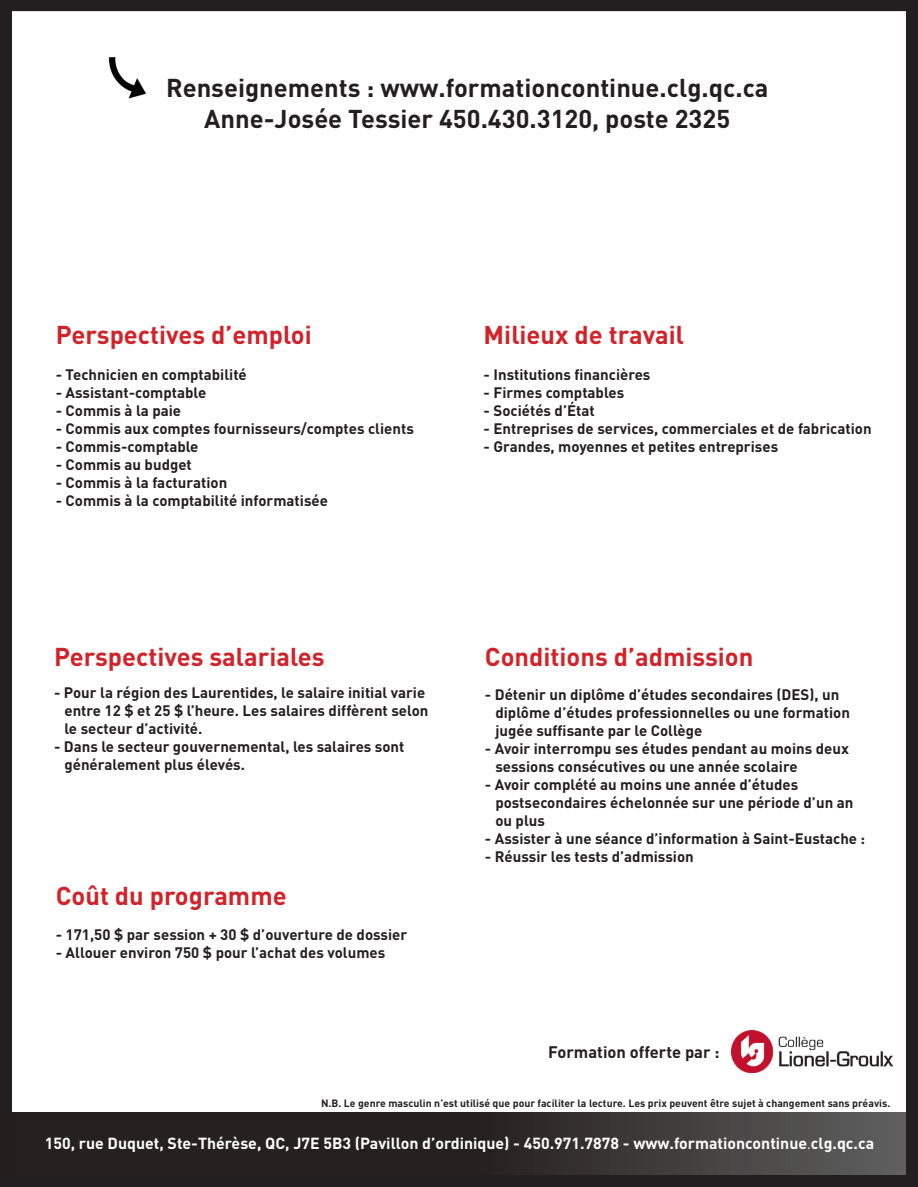
<style>
.page{position:relative;width:918px;height:1187px;background:#fff}
.page>*{position:absolute;margin:0;border:0;box-sizing:border-box;transform-origin:0 0}
.t1{font:700 25.5px "DIN Pro";color:#d1232a}
.t2{font:700 25.5px "DIN Pro";color:#231f20}
.t3{font:700 16.5px "DIN Pro";color:#231f20}
.t4{font:700 15.9px "DIN Pro";color:#fff}
.t5{font:700 15px/18px "DIN Pro";color:#231f20}
.t6{font:700 10.5px "DIN Pro";color:#231f20}
.s1{font-family:"Arial Narrow";font-weight:400}
</style>
<div class="page">
<div style="left:12px;top:0;width:893px;height:11px;background:#231f20"></div>
<img style="left:108px;top:57px;width:38px;height:42px">
<img style="left:731px;top:1030px;width:160px;height:42px">
<img style="left:12px;top:1144px;width:893px;height:31px">
<img style="left:12px;top:1130px;width:893px;height:14px">
<img style="left:12px;top:1112px;width:893px;height:18px">
<div style="left:0;top:0;width:12px;height:1187px;background:#231f20"></div>
<div style="left:905px;top:0;width:12px;height:1187px;background:#231f20"></div>
<div style="left:0;top:1175px;width:917px;height:12px;background:#231f20"></div>
<p class="t2" style="left:166px;top:70px;width:603px">Renseignements : www.formationcontinue.clg.qc.ca</p>
<p class="t2" style="left:204px;top:101px;width:527px">Anne-Josée Tessier 450.430.3120, poste 2325</p>
<p class="t1" style="left:56px;top:317px;width:257px">Perspectives d’emploi</p>
<p class="t5" style="left:56px;top:364px;width:192px">- Technicien en comptabilité</p>
<p class="t5" style="left:56px;top:382px;width:152px">- Assistant-comptable</p>
<p class="t5" style="left:56px;top:400px;width:127px">- Commis à la paie</p>
<p class="t5" style="left:56px;top:418px;width:359px">- Commis aux comptes fournisseurs/comptes clients</p>
<p class="t5" style="left:56px;top:436px;width:144px">- Commis-comptable</p>
<p class="t5" style="left:56px;top:454px;width:138px">- Commis au budget</p>
<p class="t5" style="left:56px;top:472px;width:173px">- Commis à la facturation</p>
<p class="t5" style="left:56px;top:490px;width:273px">- Commis à la comptabilité informatisée</p>
<p class="t1" style="left:54px;top:639px;width:272px">Perspectives salariales</p>
<p class="t5" style="left:64px;top:683px;width:365px;text-indent:-10px">- Pour la région des Laurentides, le salaire initial varie entre 12 $ et 25 $ l’heure. Les salaires diffèrent selon le secteur d’activité.</p>
<p class="t5" style="left:64px;top:737px;width:341px;text-indent:-10px">- Dans le secteur gouvernemental, les salaires sont généralement plus élevés.</p>
<p class="t1" style="left:56px;top:878px;width:232px">Coût du programme</p>
<p class="t5" style="left:56px;top:924px;width:353px">- 171,50 $ par session + 30 $ d’ouverture de dossier</p>
<p class="t5" style="left:56px;top:942px;width:331px">- Allouer environ 750 $ pour l’achat des volumes</p>
<p class="t1" style="left:483px;top:317px;width:202px">Milieux de travail</p>
<p class="t5" style="left:483px;top:364px;width:168px">- Institutions financières</p>
<p class="t5" style="left:483px;top:382px;width:142px">- Firmes comptables</p>
<p class="t5" style="left:483px;top:400px;width:112px">- Sociétés d’État</p>
<p class="t5" style="left:483px;top:418px;width:389px">- Entreprises de services, commerciales et de fabrication</p>
<p class="t5" style="left:483px;top:436px;width:296px">- Grandes, moyennes et petites entreprises</p>
<p class="t1" style="left:484px;top:639px;width:270px">Conditions d’admission</p>
<p class="t5" style="left:495px;top:685px;width:356px;text-indent:-10px">- Détenir un diplôme d’études secondaires (DES), un diplôme d’études professionnelles ou une formation jugée suffisante par le Collège</p>
<p class="t5" style="left:495px;top:739px;width:355px;text-indent:-10px">- Avoir interrompu ses études pendant au moins deux sessions consécutives ou une année scolaire</p>
<p class="t5" style="left:495px;top:775px;width:359px;text-indent:-10px">- Avoir complété au moins une année d’études postsecondaires échelonnée sur une période d’un an ou plus</p>
<p class="t5" style="left:484px;top:829px;width:381px">- Assister à une séance d’information à Saint-Eustache :</p>
<p class="t5" style="left:484px;top:847px;width:210px">- Réussir les tests d’admission</p>
<p class="t3" style="left:548px;top:1040px;width:173px">Formation offerte par :</p>
<p class="t6" style="left:321px;top:1096px;width:570px">N.B. Le genre masculin n’est utilisé que pour faciliter la lecture. Les prix peuvent être sujet à changement sans préavis.</p>
<p class="t4" style="left:45px;top:1132px;width:830px">150, rue Duquet, Ste-Thérèse, QC, J7E 5B3 (Pavillon d’ordinique) - 450.971.7878 - www.formationcontinue<span class="s1">.</span>clg.qc.ca</p>
</div>
